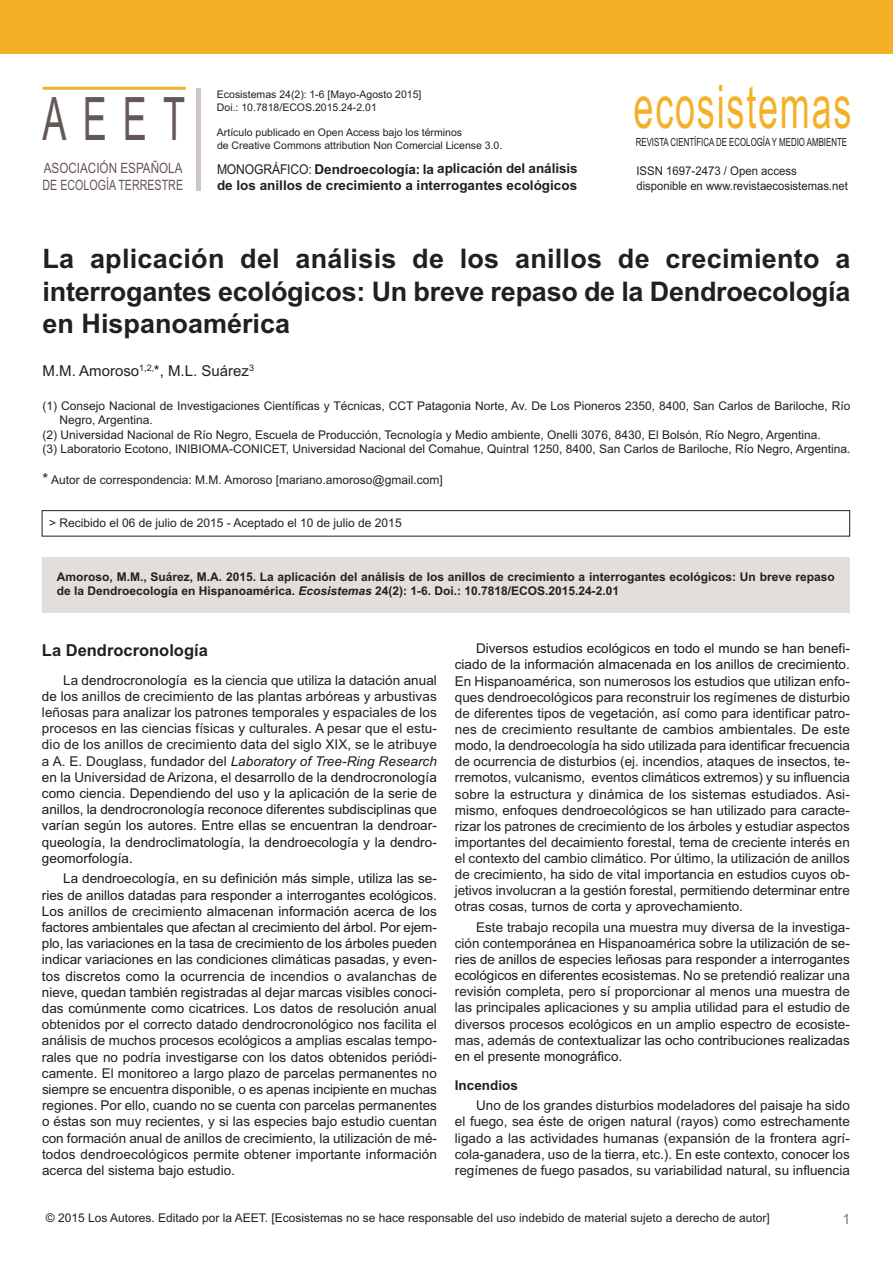
<style>
.page{position:relative;width:893px;height:1263px;background:#fff}
.page>*{position:absolute;margin:0;border:0;box-sizing:border-box;transform-origin:0 0}
.t1{font:60px "Arial";letter-spacing:.05em;color:#f4b027;scale:.6 1}
.t2{font:60px "Arial";color:#645755;scale:.6 1}
.t3{font:700 27px/32.4px "Arial";letter-spacing:-.01em;color:#231f20;text-align:justify}
.t4{font:700 16.5px "Arial";color:#231f20}
.t5{font:15px "Arial";color:#231f20}
.t6{font:14.25px/17.1px "Arial";color:#645755;scale:.82 1}
.t7{font:14.25px "Arial";color:#7f7e7c}
.t8{font:13.5px/16.2px "Arial";color:#231f20;text-align:justify}
.t9{font:13.5px/16.2px "Arial";color:#1c1918;text-align:justify}
.t10{font:700 13.5px/16.2px "Arial";color:#231f20}
.t11{font:12px "Arial";color:#231f20}
.t12{font:700 12px/14.4px "Arial";color:#231f20}
.t13{font:12px/14.4px "Arial";color:#231f20;scale:.95 1}
.t14{font:11.25px "Arial";color:#231f20;scale:.7 1}
.t15{font:10.5px/12.8px "Arial";color:#231f20}
.s1{font-weight:400}
.s2{font-size:15px}
.s3{font-style:italic}
.s4{color:#231f20}
.s5{color:#1c1918}
</style>
<div class="page">
<hr style="left:43px;top:87px;width:143px;height:3px;background:#f4b027">
<div style="left:196px;top:88px;width:5px;height:102px;background:#cdc6c3"></div>
<div style="left:0;top:0;width:893px;height:54px;background:#f4b027"></div>
<div style="left:42px;top:510px;width:808px;height:26px;border:1px solid #231f20"></div>
<div style="left:42px;top:557px;width:808px;height:56px;background:#e3dedc"></div>
<h1 class="t2" style="left:42px;top:84px;width:239px">AEET</h1>
<p class="t6" style="left:43px;top:159px;width:173px">ASOCIACIÓN ESPAÑOLA<br>DE ECOLOGÍA TERRESTRE</p>
<p class="t15" style="left:217px;top:88px;width:206px">Ecosistemas 24(2): 1-6 [Mayo-Agosto 2015]<br>Doi.: 10.7818/ECOS.2015.24-2.01</p>
<p class="t15" style="left:217px;top:126px;width:287px">Artículo publicado en Open Access bajo los términos<br>de Creative Commons attribution Non Comercial License 3.0.</p>
<p class="t10" style="left:217px;top:161px;width:362px"><span class="s1">MONOGRÁFICO:</span> Dendroecología: la aplicación del análisis de los anillos de crecimiento a interrogantes ecológicos</p>
<h1 class="t1" style="left:633px;top:72px;width:365px">ecosistemas</h1>
<p class="t14" style="left:636px;top:135px;width:303px">REVISTA CIENTÍFICA DE ECOLOGÍA Y MEDIO AMBIENTE</p>
<p class="t13" style="left:636px;top:164px;width:224px">ISSN 1697-2473 / Open access disponible en www.revistaecosistemas.net</p>
<h2 class="t3" style="left:43px;top:243px;width:809px">La aplicación del análisis de los anillos de crecimiento a interrogantes ecológicos: Un breve repaso de la Dendroecología en Hispanoamérica</h2>
<p class="t5" style="left:43px;top:362px;width:213px">M.M. Amoroso<sup>1,2</sup><sup>,</sup>*, M.L. Suárez<sup>3</sup></p>
<p class="t11" style="left:43px;top:399px;width:809px">(1) Consejo Nacional de Investigaciones Científicas y Técnicas, CCT Patagonia Norte, Av. De Los Pioneros 2350, 8400, San Carlos de Bariloche, Río</p>
<p class="t11" style="left:60px;top:413px;width:95px">Negro, Argentina.</p>
<p class="t11" style="left:43px;top:428px;width:780px">(2) Universidad Nacional de Río Negro, Escuela de Producción, Tecnología y Medio ambiente, Onelli 3076, 8430, El Bolsón, Río Negro, Argentina.</p>
<p class="t11" style="left:43px;top:442px;width:809px">(3) Laboratorio Ecotono, INIBIOMA-CONICET, Universidad Nacional del Comahue, Quintral 1250, 8400, San Carlos de Bariloche, Río Negro, Argentina.</p>
<p class="t11" style="left:43px;top:473px;width:402px"><span class="s2">*</span> Autor de correspondencia: M.M. Amoroso [mariano.amoroso@gmail.com]</p>
<p class="t11" style="left:49px;top:515px;width:354px">&gt; Recibido el 06 de julio de 2015 - Aceptado el 10 de julio de 2015</p>
<p class="t12" style="left:57px;top:570px;width:779px">Amoroso, M.M., Suárez, M.A. 2015. La aplicación del análisis de los anillos de crecimiento a interrogantes ecológicos: Un breve repaso de la Dendroecología en Hispanoamérica. <span class="s3">Ecosistemas</span> 24(2): 1-6. Doi.: 10.7818/ECOS.2015.24-2.01</p>
<p class="t4" style="left:42px;top:640px;width:167px">La Dendrocronología</p>
<p class="t9" style="left:42px;top:672px;width:397px;text-indent:21px"><span class="s4">La</span> dendrocronología es la <span class="s4">ciencia que utiliza</span> la <span class="s4">datación</span> anual de los <span class="s4">anillos</span> de <span class="s4">crecimiento</span> de las <span class="s4">plantas arbóreas y arbustivas leñosas para analizar los patrones temporales y espaciales de los procesos en las ciencias físicas y culturales. A pesar que el estu&shy;dio de los anillos de crecimiento data del siglo XIX, se le atribuye a A. E. Douglass</span>, fundador del <span class="s3">Laboratory of Tree-Ring Research </span>en la <span class="s4">Universidad de Arizona</span>, el desarrollo de la dendrocronología como ciencia. Dependiendo del uso y la aplicación de la serie de anillos, la dendrocronología reconoce diferentes subdisciplinas que varían según los autores. Entre ellas se encuentran la dendroar&shy;queología, la dendroclimatología, la dendroecología y la dendro&shy;geomorfología.</p>
<p class="t8" style="left:42px;top:870px;width:397px;text-indent:21px"><span class="s5">La dendroecología, en su definición más simple, utiliza las se&shy;ries de anillos datadas para responder a interrogantes ecológicos.<br>Los</span> anillos <span class="s5">de</span> crecimiento <span class="s5">almacenan información acerca de los factores ambientales que afectan al crecimiento del árbol. Por ejem&shy;plo, las variaciones en la tasa de crecimiento de los árboles pueden indicar variaciones en las condiciones climáticas pasadas, y even&shy;tos discretos como la ocurrencia de</span> incendios o avalanchas <span class="s5">de nieve, quedan también registradas al dejar marcas visibles conoci&shy;das comúnmente como cicatrices.</span> Los datos de resolución anual obtenidos por el correcto datado dendrocronológico nos facilita el análisis de muchos procesos ecológicos a amplias escalas tempo&shy;rales que no podría investigarse con los datos obtenidos periódi&shy;camente. El monitoreo a largo plazo de parcelas permanentes no siempre se encuentra disponible, o es apenas incipiente en muchas regiones. Por ello, cuando no se cuenta con parcelas permanentes o éstas son muy recientes, y si las especies bajo estudio cuentan con formación anual de anillos de crecimiento, la utilización de mé&shy;todos dendroecológicos permite obtener importante información acerca del sistema bajo estudio.</p>
<p class="t9" style="left:455px;top:641px;width:396px;text-align:right">Diversos estudios ecológicos en todo el mundo se han benefi&shy;ciado de la información almacenada en los anillos de crecimiento.</p>
<p class="t8" style="left:455px;top:673px;width:396px">En Hispanoamérica, son numerosos los estudios que utilizan enfo&shy;ques dendroecológicos para reconstruir los regímenes de disturbio de diferentes tipos de vegetación, así como para identificar patro&shy;nes de crecimiento resultante de cambios ambientales. De este modo, la dendroecología ha sido utilizada para identificar frecuencia de ocurrencia de disturbios (ej. incendios, ataques de insectos, te&shy;rremotos, vulcanismo, eventos climáticos extremos) y su influencia sobre la estructura y dinámica de los sistemas estudiados. Asi&shy;mismo, enfoques dendroecológicos se han utilizado para caracte&shy;rizar los patrones de crecimiento de los árboles y estudiar aspectos importantes del decaimiento forestal, tema de creciente interés en el contexto del cambio climático. Por último, la utilización de anillos de crecimiento, ha sido de vital importancia en estudios cuyos ob&shy;jetivos involucran a la gestión forestal, permitiendo determinar entre otras cosas, turnos de corta y aprovechamiento.</p>
<p class="t8" style="left:455px;top:919px;width:396px;text-indent:21px">Este trabajo recopila una muestra muy diversa de la investiga&shy;ción contemporánea en Hispanoamérica sobre la <span class="s5">utilización de se&shy;ries de anillos de especies leñosas para responder a interrogantes ecológicos en diferentes ecosistemas.</span> No se pretendió realizar una revisión completa, pero sí proporcionar al menos una muestra de las principales aplicaciones y su amplia utilidad para el estudio de diversos procesos ecológicos en un amplio espectro de ecosiste&shy;mas, además de <span class="s5">contextualizar las ocho contribuciones realizadas en el presente monográfico.</span></p>
<p class="t10" style="left:455px;top:1077px;width:65px">Incendios</p>
<p class="t8" style="left:455px;top:1097px;width:396px;text-indent:21px">Uno de los grandes disturbios modeladores del paisaje ha sido el fuego, sea éste de origen natural (rayos) como estrechamente ligado a las actividades humanas (expansión de la frontera agrí&shy;cola-ganadera, uso de la tierra, etc.). En este contexto, conocer los regímenes de fuego pasados, su variabilidad natural, su influencia</p>
<p class="t11" style="left:46px;top:1211px;width:725px">© 2015 Los Autores. Editado por la AEET. [Ecosistemas no se hace responsable del uso indebido de material sujeto a derecho de autor]</p>
<p class="t7" style="left:842px;top:1210px;width:9px">1</p>
</div>
